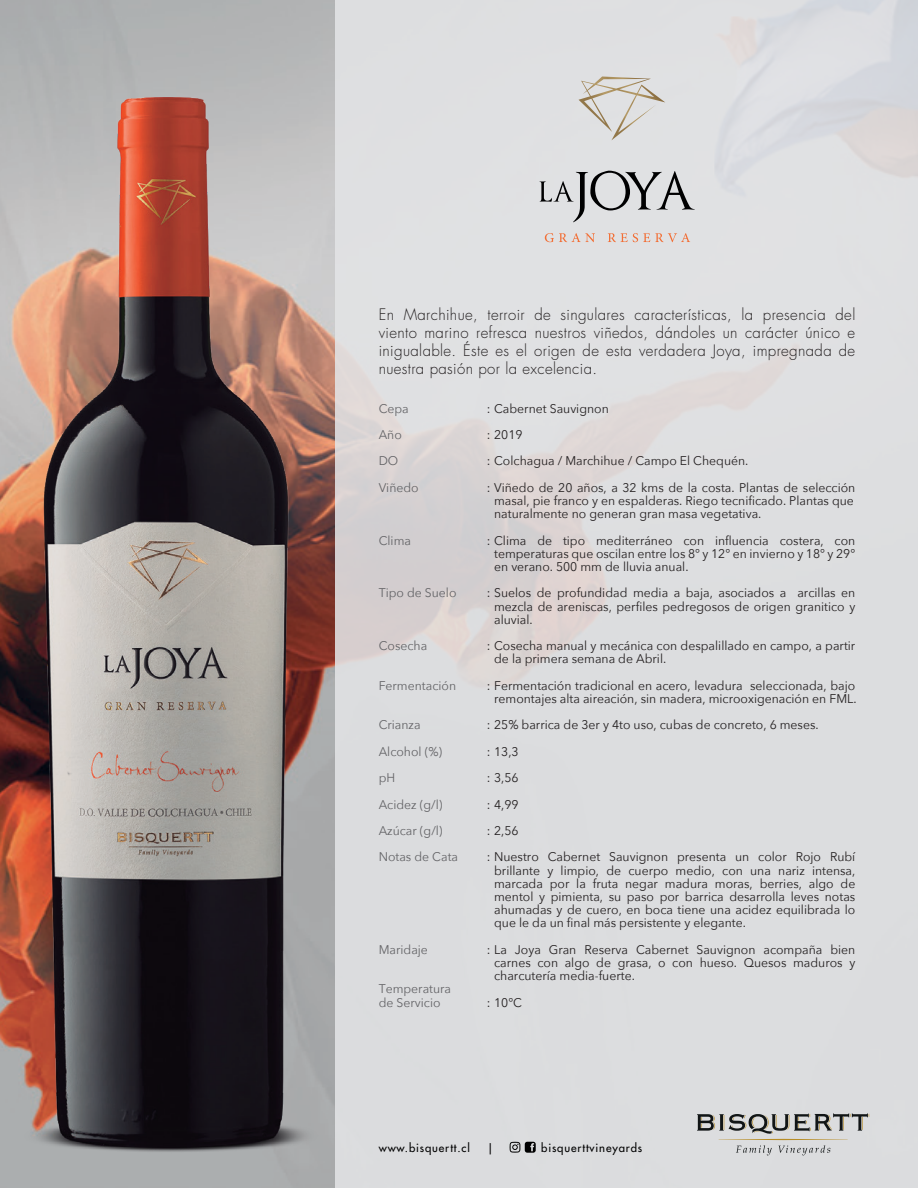
<style>
.page{position:relative;width:918px;height:1188px;background:#fff}
.page>*{position:absolute;margin:0;border:0;box-sizing:border-box;transform-origin:0 0}
.t1{font:300 15.45px/18px "Futura Std";letter-spacing:.025em;color:#231f20;text-align:justify}
.t2{font:12.6px/26.4px "Avenir Next";color:#231f20}
.t3{font:12.6px/26.4px "Avenir Next";color:#636366}
.t4{font:500 11.25px "Futura Std";letter-spacing:.075em;color:#000}
</style>
<div class="page">
<div style="left:335px;top:0;width:583px;height:1188px;background:#dcdddf"></div>
<svg style="left:510px;top:1142px;width:26px;height:11px"></svg>
<svg style="left:697px;top:1113px;width:169px;height:42px"></svg>
<svg style="left:545px;top:233px;width:50px;height:9px"></svg>
<svg style="left:608px;top:233px;width:82px;height:9px"></svg>
<svg style="left:579px;top:77px;width:86px;height:63px"></svg>
<svg style="left:539px;top:171px;width:156px;height:51px"></svg>
<img style="left:0;top:66px;width:374px;height:1111px">
<img style="left:866px;top:51px;width:52px;height:1067px">
<p class="t1" style="left:379px;top:306px;width:478px">En Marchihue, terroir de singulares características, la presencia del viento marino refresca nuestros viñedos, dándoles un carácter único e inigualable. Éste es el origen de esta verdadera Joya, impregnada de nuestra pasión por la excelencia.</p>
<p class="t3" style="left:379px;top:394px;width:42px">Cepa<br>Año<br>DO<br>Viñedo</p>
<p class="t2" style="left:487px;top:394px;width:370px">: Cabernet Sauvignon<br>: 2019<br>: Colchagua / Marchihue / Campo El Chequén.<br>: Viñedo de 20 años, a 32 kms de la costa. Plantas de selección</p>
<p class="t2" style="left:494px;top:493px;width:361px;line-height:13.2px">masal, pie franco y en espalderas. Riego tecnificado. Plantas que naturalmente no generan gran masa vegetativa.</p>
<p class="t2" style="left:494px;top:546px;width:363px;line-height:13.2px">temperaturas que oscilan entre los 8° y 12° en invierno y 18° y 29° en verano. 500 mm de lluvia anual.</p>
<p class="t2" style="left:494px;top:599px;width:363px;line-height:13.2px">mezcla de areniscas, perfiles pedregosos de origen granitico y aluvial.</p>
<p class="t2" style="left:494px;top:645px;width:174px">de la primera semana de Abril.</p>
<p class="t2" style="left:494px;top:685px;width:364px">remontajes alta aireación, sin madera, microoxigenación en FML.</p>
<p class="t2" style="left:487px;top:526px;width:370px">: Clima de tipo mediterráneo con influencia costera, con</p>
<p class="t3" style="left:379px;top:526px;width:34px">Clima</p>
<p class="t2" style="left:487px;top:579px;width:370px">: Suelos de profundidad media a baja, asociados a arcillas en</p>
<p class="t3" style="left:379px;top:579px;width:79px">Tipo de Suelo</p>
<p class="t2" style="left:487px;top:632px;width:370px">: Cosecha manual y mecánica con despalillado en campo, a partir</p>
<p class="t2" style="left:487px;top:672px;width:370px">: Fermentación tradicional en acero, levadura seleccionada, bajo</p>
<p class="t2" style="left:487px;top:711px;width:370px">: 25% barrica de 3er y 4to uso, cubas de concreto, 6 meses.<br>: 13,3<br>: 3,56<br>: 4,99<br>: 2,56<br>: Nuestro Cabernet Sauvignon presenta un color Rojo Rubí</p>
<p class="t3" style="left:379px;top:632px;width:50px">Cosecha</p>
<p class="t3" style="left:379px;top:672px;width:79px">Fermentación</p>
<p class="t3" style="left:379px;top:711px;width:81px">Crianza<br>Alcohol (%) pH<br>Acidez (g/l)<br>Azúcar (g/l)<br>Notas de Cata</p>
<p class="t2" style="left:494px;top:863px;width:363px;line-height:13.2px;text-align:justify">brillante y limpio, de cuerpo medio, con una nariz intensa, marcada por la fruta negar madura moras, berries, algo de mentol y pimienta, su paso por barrica desarrolla leves notas ahumadas y de cuero, en boca tiene una acidez equilibrada lo que le da un final más persistente y elegante.</p>
<p class="t2" style="left:494px;top:955px;width:363px;line-height:13.2px">carnes con algo de grasa, o con hueso. Quesos maduros y charcutería media-fuerte.</p>
<p class="t3" style="left:379px;top:936px;width:51px">Maridaje</p>
<p class="t3" style="left:379px;top:982px;width:74px;line-height:13.2px">Temperatura de Servicio</p>
<p class="t2" style="left:487px;top:936px;width:370px">: La Joya Gran Reserva Cabernet Sauvignon acompaña bien</p>
<p class="t2" style="left:487px;top:988px;width:37px">: 10°C</p>
<p class="t4" style="left:379px;top:1141px;width:93px">www.bisquertt.cl</p>
<p class="t4" style="left:487px;top:1141px;width:8px">|</p>
<p class="t4" style="left:541px;top:1141px;width:102px">bisquerttvineyards</p>
</div>
